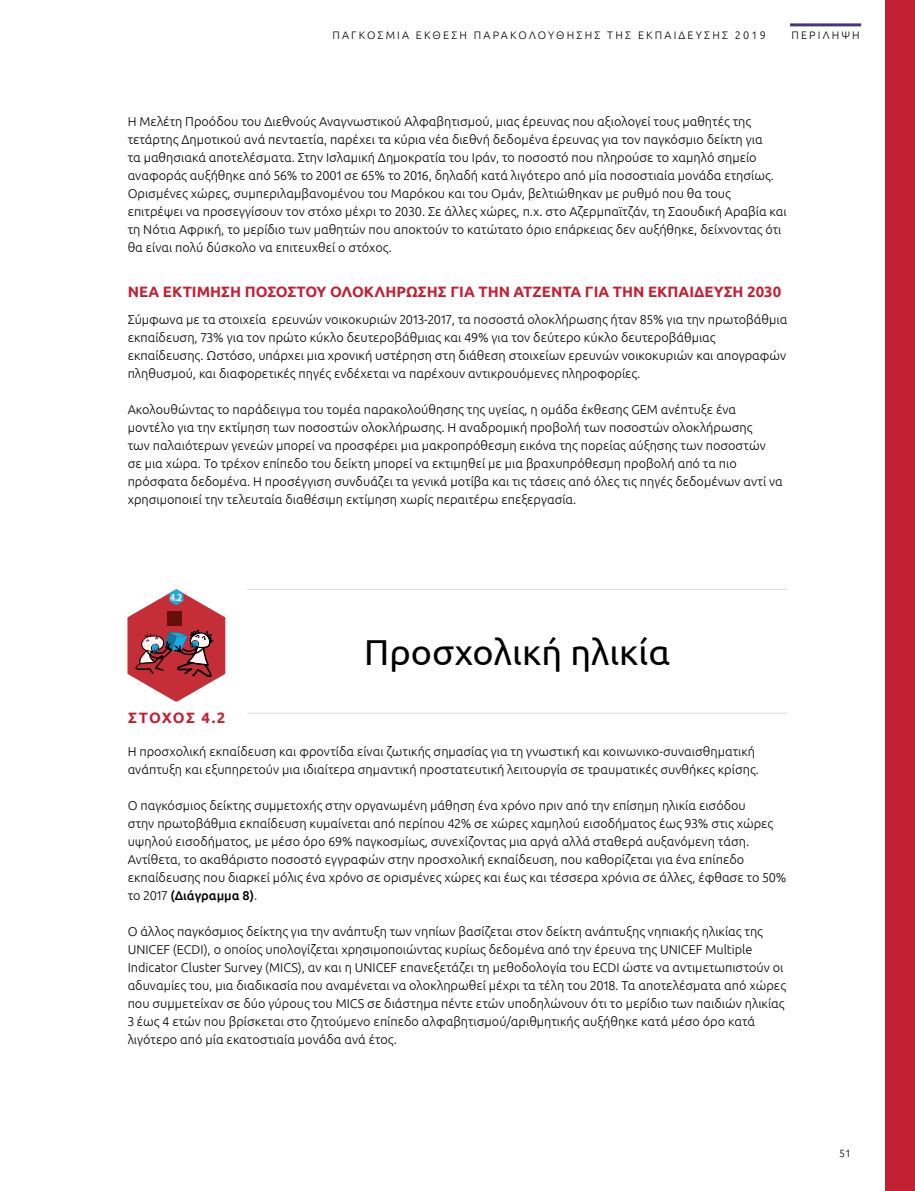
<style>
.page{position:relative;width:915px;height:1191px;background:#fff}
.page>*{position:absolute;margin:0;border:0;box-sizing:border-box;transform-origin:0 0}
.t1{font:36px "Ubuntu";color:#000}
.t2{font:700 15px "Ubuntu";color:#c22033}
.t3{font:300 12.75px/18px "Ubuntu";color:#000}
.t4{font:300 10.8px "Ubuntu";letter-spacing:.2em;color:#000}
.t5{font:700 condensed 10.8px "Myriad Pro";color:#fff}
.t6{font:300 10.5px "Ubuntu";color:#000}
.s1{font-weight:500}
</style>
<div class="page">
<div style="left:884px;top:0;width:30px;height:1191px;background:#c22033"></div>
<hr style="left:789px;top:23px;width:71px;height:3px;background:#48337d">
<hr style="left:247px;top:589px;width:540px;height:1px;background:#dfdcdb">
<hr style="left:247px;top:713px;width:540px;height:1px;background:#dfdcdb">
<svg style="left:127px;top:589px;width:98px;height:112px"></svg>
<p class="t4" style="left:332px;top:28px;width:435px">ΠΑΓΚΟΣΜΙΑ ΕΚΘΕΣΗ ΠΑΡΑΚΟΛΟΥΘΗΣΗΣ ΤΗΣ ΕΚΠΑΙΔΕΥΣΗΣ 2019</p>
<p class="t4" style="left:791px;top:28px;width:70px">ΠΕΡΙΛΗΨΗ</p>
<p class="t3" style="left:128px;top:112px;width:660px">Η Μελέτη Προόδου του Διεθνούς Αναγνωστικού Αλφαβητισμού, μιας έρευνας που αξιολογεί τους μαθητές της τετάρτης Δημοτικού ανά πενταετία, παρέχει τα κύρια νέα διεθνή δεδομένα έρευνας για τον παγκόσμιο δείκτη για<br>τα μαθησιακά αποτελέσματα. Στην Ισλαμική Δημοκρατία του Ιράν, το ποσοστό που πληρούσε το χαμηλό σημείο αναφοράς αυξήθηκε από 56% το 2001 σε 65% το 2016, δηλαδή κατά λιγότερο από μία ποσοστιαία μονάδα ετησίως.<br>Ορισμένες χώρες, συμπεριλαμβανομένου του Μαρόκου και του Ομάν, βελτιώθηκαν με ρυθμό που θα τους επιτρέψει να προσεγγίσουν τον στόχο μέχρι το 2030. Σε άλλες χώρες, π.χ. στο Αζερμπαϊτζάν, τη Σαουδική Αραβία και τη Νότια Αφρική, το μερίδιο των μαθητών που αποκτούν το κατώτατο όριο επάρκειας δεν αυξήθηκε, δείχνοντας ότι θα είναι πολύ δύσκολο να επιτευχθεί ο στόχος.</p>
<p class="t2" style="left:128px;top:282px;width:93px">Νέα εκτίμηση</p>
<p class="t2" style="left:245px;top:282px;width:11px">ποσοσ</p>
<p class="t2" style="left:296px;top:282px;width:486px">τού ολο κλή ρωσης για τη ν Ατζέντα για τη ν εκπαίδευση 2030</p>
<p class="t3" style="left:128px;top:310px;width:661px">Σύμφωνα με τα στοιχεία ερευνών νοικοκυριών 2013-2017, τα ποσοστά ολοκλήρωσης ήταν 85% για την πρωτοβάθμια εκπαίδευση, 73% για τον πρώτο κύκλο δευτεροβάθμιας και 49% για τον δεύτερο κύκλο δευτεροβάθμιας εκπαίδευσης. Ωστόσο, υπάρχει μια χρονική υστέρηση στη διάθεση στοιχείων ερευνών νοικοκυριών και απογραφών πληθυσμού, και διαφορετικές πηγές ενδέχεται να παρέχουν αντικρουόμενες πληροφορίες.</p>
<p class="t3" style="left:128px;top:400px;width:656px">Ακολουθώντας το παράδειγμα του τομέα παρακολούθησης της υγείας, η ομάδα έκθεσης GEM ανέπτυξε ένα μοντέλο για την εκτίμηση των ποσοστών ολοκλήρωσης. Η αναδρομική προβολή των ποσοστών ολοκλήρωσης<br>των παλαιότερων γενεών μπορεί να προσφέρει μια μακροπρόθεσμη εικόνα της πορείας αύξησης των ποσοστών σε μια χώρα. Το τρέχον επίπεδο του δείκτη μπορεί να εκτιμηθεί με μια βραχυπρόθεσμη προβολή από τα πιο πρόσφατα δεδομένα. Η προσέγγιση συνδυάζει τα γενικά μοτίβα και τις τάσεις από όλες τις πηγές δεδομένων αντί να χρησιμοποιεί την τελευταία διαθέσιμη εκτίμηση χωρίς περαιτέρω επεξεργασία.</p>
<p class="t5" style="left:170px;top:590px;width:13px">4.2</p>
<p class="t2" style="left:128px;top:709px;width:99px">Στόχος 4.2</p>
<h1 class="t1" style="left:364px;top:630px;width:307px">Προσχολική ηλικία</h1>
<p class="t3" style="left:128px;top:742px;width:632px">Η προσχολική εκπαίδευση και φροντίδα είναι ζωτικής σημασίας για τη γνωστική και κοινωνικο-συναισθηματική ανάπτυξη και εξυπηρετούν μια ιδιαίτερα σημαντική προστατευτική λειτουργία σε τραυματικές συνθήκες κρίσης.</p>
<p class="t3" style="left:128px;top:796px;width:660px">Ο παγκόσμιος δείκτης συμμετοχής στην οργανωμένη μάθηση ένα χρόνο πριν από την επίσημη ηλικία εισόδου<br>στην πρωτοβάθμια εκπαίδευση κυμαίνεται από περίπου 42% σε χώρες χαμηλού εισοδήματος έως 93% στις χώρες υψηλού εισοδήματος, με μέσο όρο 69% παγκοσμίως, συνεχίζοντας μια αργά αλλά σταθερά αυξανόμενη τάση.<br>Αντίθετα, το ακαθάριστο ποσοστό εγγραφών στην προσχολική εκπαίδευση, που καθορίζεται για ένα επίπεδο εκπαίδευσης που διαρκεί μόλις ένα χρόνο σε ορισμένες χώρες και έως και τέσσερα χρόνια σε άλλες, έφθασε το 50% το 2017 <span class="s1">(Διάγραμμα 8)</span>.</p>
<p class="t3" style="left:128px;top:922px;width:659px">Ο άλλος παγκόσμιος δείκτης για την ανάπτυξη των νηπίων βασίζεται στον δείκτη ανάπτυξης νηπιακής ηλικίας της UNICEF (ECDI), ο οποίος υπολογίζεται χρησιμοποιώντας κυρίως δεδομένα από την έρευνα της UNICEF Multiple Indicator Cluster Survey (MICS), αν και η UNICEF επανεξετάζει τη μεθοδολογία του ECDI ώστε να αντιμετωπιστούν οι αδυναμίες του, μια διαδικασία που αναμένεται να ολοκληρωθεί μέχρι τα τέλη του 2018. Τα αποτελέσματα από χώρες που συμμετείχαν σε δύο γύρους του MICS σε διάστημα πέντε ετών υποδηλώνουν ότι το μερίδιο των παιδιών ηλικίας 3 έως 4 ετών που βρίσκεται στο ζητούμενο επίπεδο αλφαβητισμού/αριθμητικής αυξήθηκε κατά μέσο όρο κατά λιγότερο από μία εκατοστιαία μονάδα ανά έτος.</p>
<p class="t6" style="left:839px;top:1146px;width:13px">51</p>
</div>
